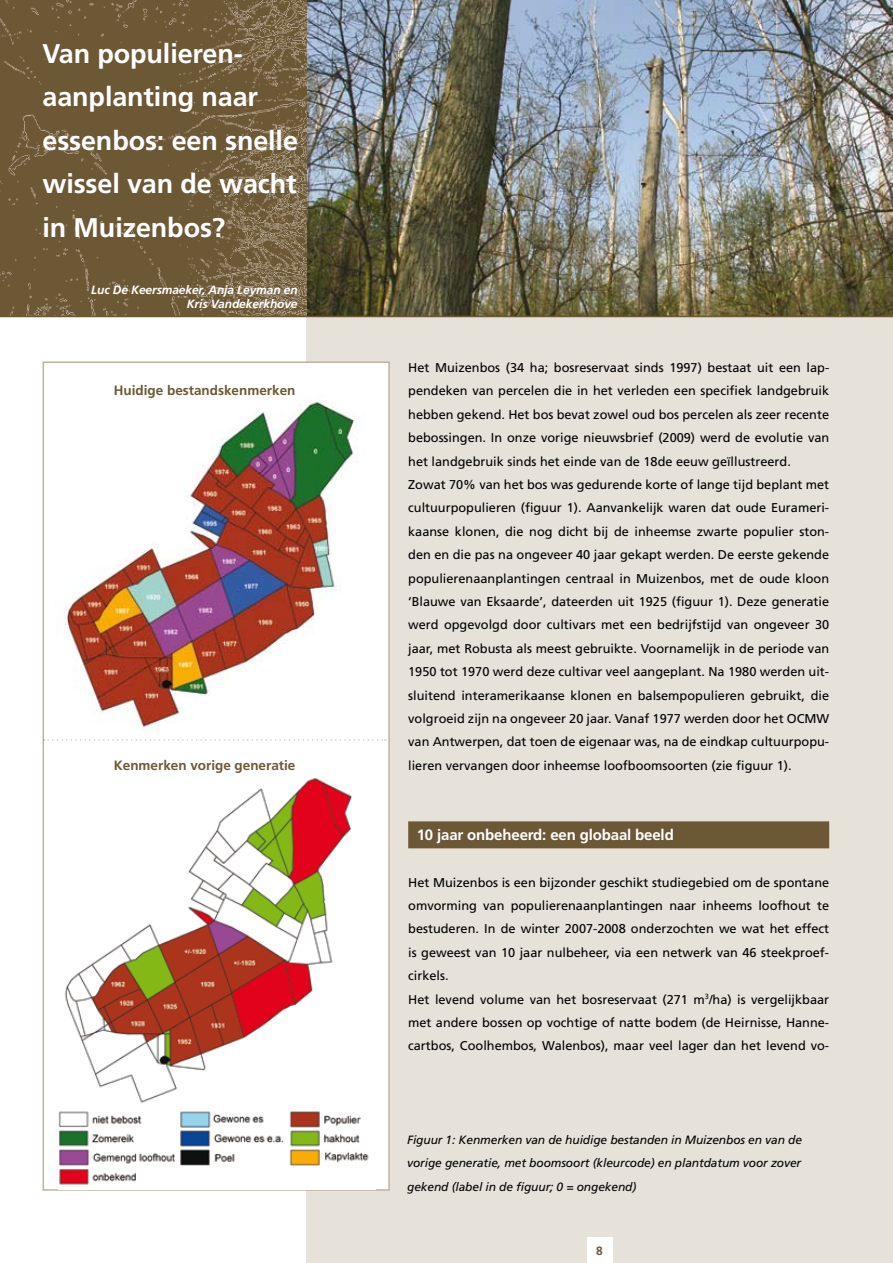
<style>
.page{position:relative;width:893px;height:1263px;background:#fff}
.page>*{position:absolute;margin:0;border:0;box-sizing:border-box;transform-origin:0 0}
.t1{font:700 27px/43.5px "Frutiger LT Std";letter-spacing:-.005em;color:#fff}
.t2{font:700 15px "Frutiger";letter-spacing:-.01em;color:#fff}
.t3{font:700 13.5px "Frutiger LT Std";color:#6d5836}
.t4{font:12.75px/23.4px "Frutiger LT Std";color:#000}
.t5{font:italic 12px/23.4px "Frutiger LT Std";letter-spacing:-.01em;color:#000;text-align:justify}
.t6{font:italic 700 12px/14.4px "Frutiger LT Std";letter-spacing:-.01em;color:#fff;text-align:right}
.t7{font:700 12px "Frutiger LT Std";color:#6d5836}
</style>
<div class="page">
<div style="left:306px;top:0;width:587px;height:1263px;background:#e6e1d9"></div>
<img style="left:306px;top:0;width:587px;height:316px">
<svg style="left:0;top:0;width:306px;height:316px;background:#725d3c"></svg>
<div style="left:408px;top:821px;width:421px;height:27px;background:#6d5836"></div>
<div style="left:587px;top:1237px;width:25px;height:26px;background:#fff"></div>
<hr style="left:0;top:316px;width:893px;height:1px;background:#6d5836">
<div style="left:43px;top:362px;width:346px;height:828px;background:#fff"></div>
<img style="left:65px;top:402px;width:290px;height:330px">
<div style="left:43px;top:361px;width:347px;height:830px;border:2px solid #bfb29f"></div>
<svg style="left:44px;top:739px;width:342px;height:2px"></svg>
<img style="left:64px;top:778px;width:288px;height:325px">
<img style="left:58px;top:1111px;width:317px;height:78px">
<h1 class="t1" style="left:43px;top:32px;width:257px">Van populieren&shy;aanplanting naar essenbos: een snelle wissel van de wacht in Muizenbos?</h1>
<p class="t6" style="left:91px;top:283px;width:208px">Luc De Keersmaeker, Anja Leyman en<br>Kris Vandekerkhove</p>
<p class="t3" style="left:114px;top:383px;width:183px">Huidige bestandskenmerken</p>
<p class="t3" style="left:114px;top:757px;width:183px">Kenmerken vorige generatie</p>
<p class="t4" style="left:408px;top:356px;width:422px">Het Muizenbos (34 ha; bosreservaat sinds 1997) bestaat uit een lap&shy;pendeken van percelen die in het verleden een specifiek landgebruik hebben gekend. Het bos bevat zowel oud bos percelen als zeer recente bebossingen. In onze vorige nieuwsbrief (2009) werd de evolutie van het landgebruik sinds het einde van de 18de eeuw geïllustreerd.<br>Zowat 70% van het bos was gedurende korte of lange tijd beplant met cultuurpopulieren (figuur 1). Aanvankelijk waren dat oude Eurameri&shy;kaanse klonen, die nog dicht bij de inheemse zwarte populier ston&shy;den en die pas na ongeveer 40 jaar gekapt werden. De eerste gekende populierenaanplantingen centraal in Muizenbos, met de oude kloon ‘Blauwe van Eksaarde’, dateerden uit 1925 (figuur 1). Deze generatie werd opgevolgd door cultivars met een bedrijfstijd van ongeveer 30 jaar, met Robusta als meest gebruikte. Voornamelijk in de periode van 1950 tot 1970 werd deze cultivar veel aangeplant. Na 1980 werden uit&shy;sluitend interamerikaanse klonen en balsempopulieren gebruikt, die volgroeid zijn na ongeveer 20 jaar. Vanaf 1977 werden door het OCMW van Antwerpen, dat toen de eigenaar was, na de eindkap cultuurpopu&shy;lieren vervangen door inheemse loofboomsoorten (zie figuur 1).</p>
<p class="t2" style="left:417px;top:826px;width:259px">10 jaar onbeheerd: een globaal beeld</p>
<p class="t4" style="left:408px;top:870px;width:422px">Het Muizenbos is een bijzonder geschikt studiegebied om de spontane omvorming van populierenaanplantingen naar inheems loofhout te bestuderen. In de winter 2007-2008 onderzochten we wat het effect is geweest van 10 jaar nulbeheer, via een netwerk van 46 steekproef&shy;cirkels.<br>Het levend volume van het bosreservaat (271 m<sup>3</sup>/ha) is vergelijkbaar met andere bossen op vochtige of natte bodem (de Heirnisse, Hanne&shy;cartbos, Coolhembos, Walenbos), maar veel lager dan het levend vo-</p>
<p class="t5" style="left:407px;top:1128px;width:396px">Figuur 1: Kenmerken van de huidige bestanden in Muizenbos en van de vorige generatie, met boomsoort (kleurcode) en plantdatum voor zover gekend (label in de figuur; 0 = ongekend)</p>
<p class="t7" style="left:596px;top:1243px;width:8px">8</p>
</div>
